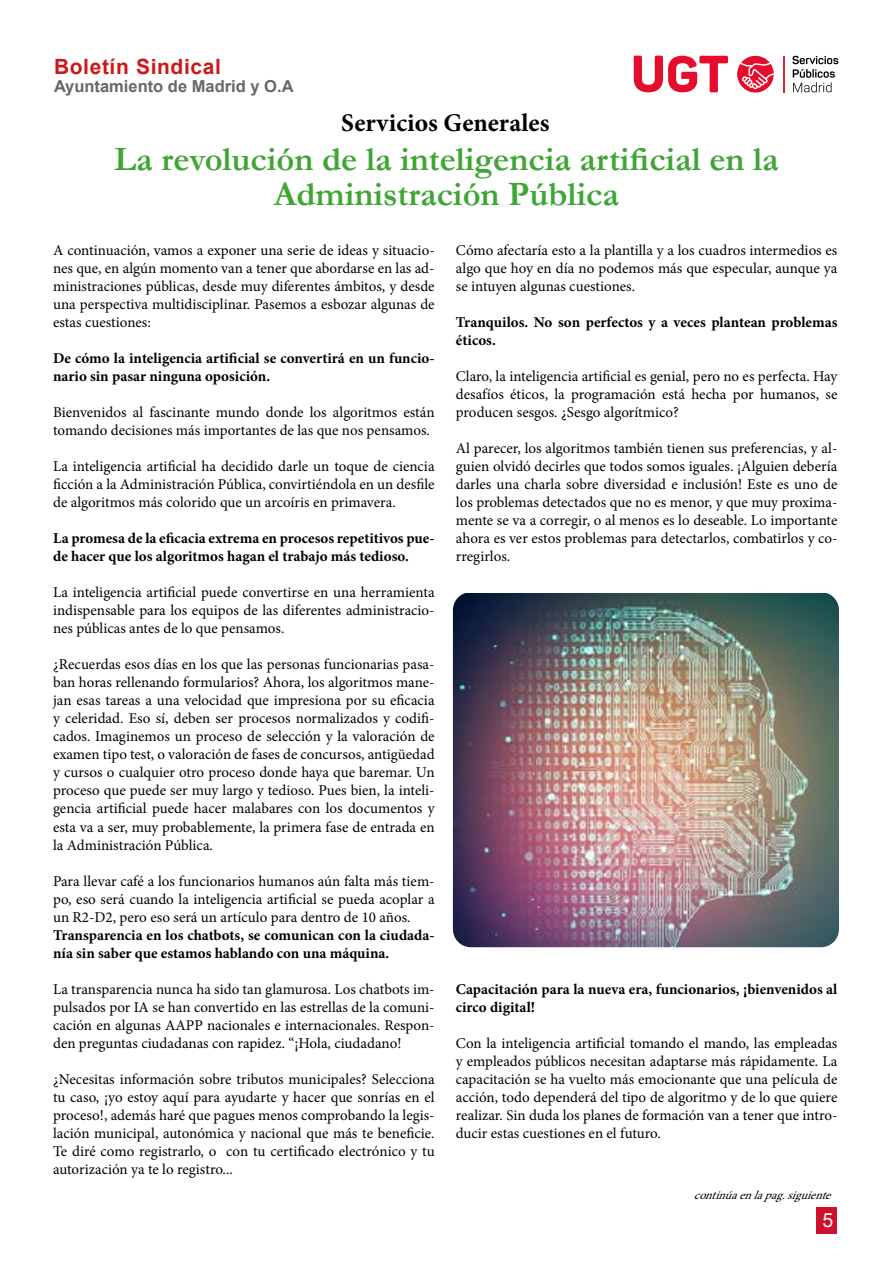
<style>
.page{position:relative;width:893px;height:1263px;background:#fff}
.page>*{position:absolute;margin:0;border:0;box-sizing:border-box;transform-origin:0 0}
.t1{font:700 34.5px/34.5px "Garamond";color:#3fa535;text-align:center}
.t2{font:700 25.5px "Minion Pro";letter-spacing:.005em;color:#000}
.t3{font:700 21px "Arial";letter-spacing:.03em;color:#cd1719}
.t4{font:19.5px "Arial";color:#fff}
.t5{font:700 16.5px "Arial";color:#6a6763}
.t6{font:15px/18px "Minion Pro";color:#000;text-align:justify}
.t7{font:700 15px/18px "Minion Pro";color:#000}
.t8{font:italic 12px "Minion Pro";color:#000}
</style>
<div class="page">
<div style="left:816px;top:1207px;width:21px;height:26px;background:#cd122d"></div>
<img style="left:453px;top:593px;width:386px;height:354px">
<svg style="left:634px;top:56px;width:94px;height:36px"></svg>
<svg style="left:737px;top:55px;width:37px;height:38px"></svg>
<hr style="left:783px;top:56px;width:1px;height:36px;background:#e62330">
<svg style="left:792px;top:56px;width:46px;height:36px"></svg>
<h3 class="t3" style="left:54px;top:52px;width:168px">Boletín Sindical</h3>
<p class="t5" style="left:54px;top:75px;width:241px">Ayuntamiento de Madrid y O.A</p>
<h2 class="t2" style="left:341px;top:105px;width:210px">Servicios Generales</h2>
<h1 class="t1" style="left:114px;top:142px;width:666px">La revolución de la inteligencia artificial en la<br>Administración Pública</h1>
<p class="t6" style="left:53px;top:242px;width:383px">A continuación, vamos a exponer una serie de ideas y situacio&shy;nes que, en algún momento van a tener que abordarse en las ad&shy;ministraciones públicas, desde muy diferentes ámbitos, y desde una perspectiva multidisciplinar. Pasemos a esbozar algunas de estas cuestiones:</p>
<p class="t7" style="left:53px;top:349px;width:383px">De cómo la inteligencia artificial se convertirá en un funcio&shy;nario sin pasar ninguna oposición.</p>
<p class="t6" style="left:53px;top:404px;width:383px">Bienvenidos al fascinante mundo donde los algoritmos están tomando decisiones más importantes de las que nos pensamos.</p>
<p class="t6" style="left:53px;top:458px;width:383px">La inteligencia artificial ha decidido darle un toque de ciencia ficción a la Administración Pública, convirtiéndola en un desfile de algoritmos más colorido que un arcoíris en primavera.</p>
<p class="t7" style="left:53px;top:529px;width:383px">La promesa de la eficacia extrema en procesos repetitivos pue&shy;de hacer que los algoritmos hagan el trabajo más tedioso.</p>
<p class="t6" style="left:53px;top:584px;width:383px">La inteligencia artificial puede convertirse en una herramienta indispensable para los equipos de las diferentes administracio&shy;nes públicas antes de lo que pensamos.</p>
<p class="t6" style="left:53px;top:656px;width:383px">¿Recuerdas esos días en los que las personas funcionarias pasa&shy;ban horas rellenando formularios? Ahora, los algoritmos mane&shy;jan esas tareas a una velocidad que impresiona por su eficacia y celeridad. Eso sí, deben ser procesos normalizados y codifi&shy;cados. Imaginemos un proceso de selección y la valoración de examen tipo test, o valoración de fases de concursos, antigüedad y cursos o cualquier otro proceso donde haya que baremar. Un proceso que puede ser muy largo y tedioso. Pues bien, la inteli&shy;gencia artificial puede hacer malabares con los documentos y esta va a ser, muy probablemente, la primera fase de entrada en la Administración Pública.</p>
<p class="t6" style="left:53px;top:872px;width:383px">Para llevar café a los funcionarios humanos aún falta más tiem&shy;po, eso será cuando la inteligencia artificial se pueda acoplar a un R2-D2, pero eso será un artículo para dentro de 10 años.</p>
<p class="t7" style="left:53px;top:925px;width:383px">Transparencia en los chatbots, se comunican con la ciudada&shy;nía sin saber que estamos hablando con una máquina.</p>
<p class="t6" style="left:53px;top:980px;width:383px">La transparencia nunca ha sido tan glamurosa. Los chatbots im&shy;pulsados por IA se han convertido en las estrellas de la comuni&shy;cación en algunas AAPP nacionales e internacionales. Respon&shy;den preguntas ciudadanas con rapidez. “¡Hola, ciudadano!</p>
<p class="t6" style="left:53px;top:1070px;width:383px">¿Necesitas información sobre tributos municipales? Selecciona tu caso, ¡yo estoy aquí para ayudarte y hacer que sonrías en el proceso!, además haré que pagues menos comprobando la legis&shy;lación municipal, autonómica y nacional que más te beneficie.<br>Te diré como registrarlo, o con tu certificado electrónico y tu autorización ya te lo registro...</p>
<p class="t6" style="left:456px;top:242px;width:383px">Cómo afectaría esto a la plantilla y a los cuadros intermedios es algo que hoy en día no podemos más que especular, aunque ya se intuyen algunas cuestiones.</p>
<p class="t7" style="left:456px;top:313px;width:383px">Tranquilos. No son perfectos y a veces plantean problemas éticos.</p>
<p class="t6" style="left:456px;top:368px;width:383px">Claro, la inteligencia artificial es genial, pero no es perfecta. Hay desafíos éticos, la programación está hecha por humanos, se producen sesgos. ¿Sesgo algorítmico?</p>
<p class="t6" style="left:456px;top:440px;width:383px">Al parecer, los algoritmos también tienen sus preferencias, y al&shy;guien olvidó decirles que todos somos iguales. ¡Alguien debería darles una charla sobre diversidad e inclusión! Este es uno de los problemas detectados que no es menor, y que muy proxima&shy;mente se va a corregir, o al menos es lo deseable. Lo importante ahora es ver estos problemas para detectarlos, combatirlos y co&shy;rregirlos.</p>
<p class="t7" style="left:456px;top:979px;width:383px">Capacitación para la nueva era, funcionarios, ¡bienvenidos al circo digital!</p>
<p class="t6" style="left:456px;top:1034px;width:383px">Con la inteligencia artificial tomando el mando, las empleadas y empleados públicos necesitan adaptarse más rápidamente. La capacitación se ha vuelto más emocionante que una película de acción, todo dependerá del tipo de algoritmo y de lo que quiere realizar. Sin duda los planes de formación van a tener que intro&shy;ducir estas cuestiones en el futuro.</p>
<p class="t8" style="left:694px;top:1187px;width:144px">continúaenlapag.siguiente</p>
<h3 class="t4" style="left:822px;top:1206px;width:12px">5</h3>
</div>
